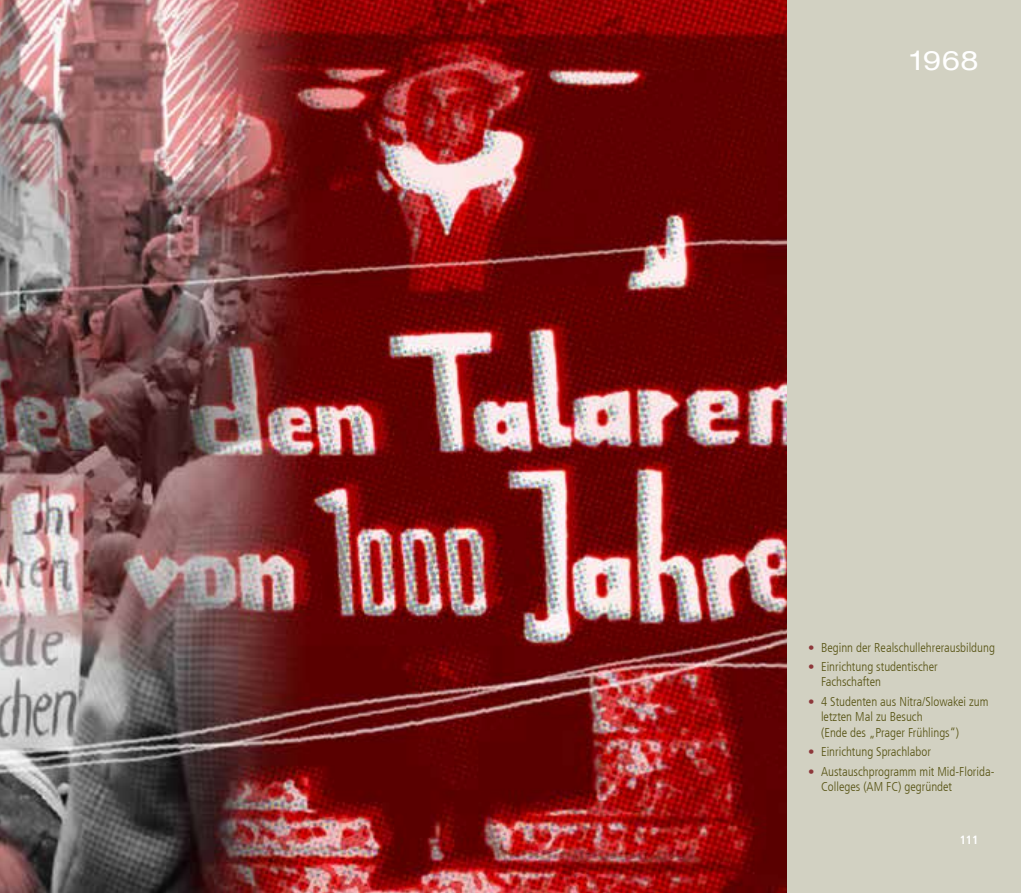
<style>
.page{position:relative;width:1021px;height:893px;background:#fff}
.page>*{position:absolute;margin:0;border:0;box-sizing:border-box;transform-origin:0 0}
.t1{font:expanded 27px "Helvetica Neue LT Com";color:#fff}
.t2{font:300 condensed 12.75px/15.3px "Frutiger LT Com";color:#585415}
.t3{font:700 condensed 12px "Frutiger LT Com";color:#fff}
.s1{color:#8d373a}
</style>
<div class="page">
<img style="left:0;top:0;width:787px;height:893px">
<div style="left:787px;top:0;width:233px;height:893px;background:#d2d1c2"></div>
<h1 class="t1" style="left:910px;top:44px;width:69px">1968</h1>
<p class="t2" style="left:808px;top:640px;width:188px"><span class="s1">•</span> Beginn der Realschullehrerausbildung</p>
<p class="t2" style="left:821px;top:659px;width:118px;text-indent:-13px"><span class="s1">•</span> Einrichtung studentischer<br>Fachschaften</p>
<p class="t2" style="left:821px;top:694px;width:169px;text-indent:-13px"><span class="s1">•</span> 4 Studenten aus Nitra/Slowakei zum letzten Mal zu Besuch<br>(Ende des „Prager Frühlings“)</p>
<p class="t2" style="left:808px;top:744px;width:124px"><span class="s1">•</span> Einrichtung Sprachlabor</p>
<p class="t2" style="left:821px;top:764px;width:175px;text-indent:-13px"><span class="s1">•</span> Austauschprogramm mit Mid-Florida-<br>Colleges (AM FC) gegründet</p>
<p class="t3" style="left:959px;top:832px;width:20px">111</p>
</div>
